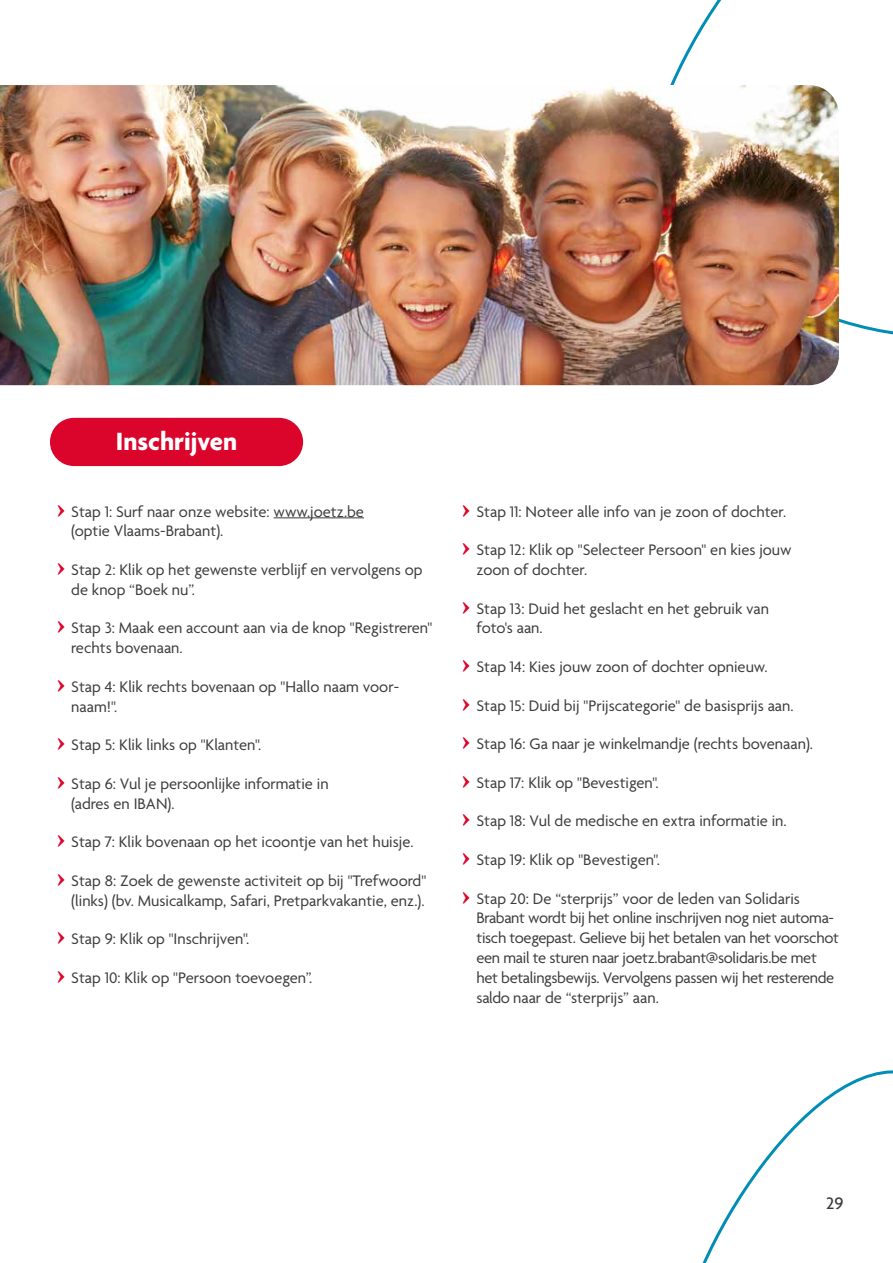
<style>
.page{position:relative;width:893px;height:1263px;background:#fff}
.page>*{position:absolute;margin:0;border:0;box-sizing:border-box;transform-origin:0 0}
.t1{font:700 27px "Agenda";color:#fff}
.t2{font:500 18px "Agenda";color:#3c3c3b}
.t3{font:16.5px/19.8px "Agenda";color:#3c3c3b}
.t4{font:16.5px/19.8px "Agenda";letter-spacing:-.02em;color:#3c3c3b}
</style>
<div class="page">
<svg style="left:646px;top:0;width:247px;height:386px"></svg>
<hr style="left:274px;top:518px;width:90px;height:1px;background:#3c3c3b">
<div style="left:50px;top:418px;width:253px;height:48px;background:#db052c;border-radius:24px"></div>
<img style="left:0;top:85px;width:839px;height:300px">
<svg style="left:702px;top:1070px;width:191px;height:193px"></svg>
<h1 class="t1" style="left:116px;top:427px;width:123px">Inschrijven</h1>
<p class="t3" style="left:71px;top:502px;width:294px">Stap 1: Surf naar onze website: www.joetz.be (optie Vlaams-Brabant).</p>
<p class="t3" style="left:71px;top:561px;width:353px">Stap 2: Klik op het gewenste verblijf en vervolgens op de knop “Boek nu”.</p>
<p class="t3" style="left:71px;top:619px;width:363px">Stap 3: Maak een account aan via de knop "Registreren" rechts bovenaan.</p>
<p class="t3" style="left:71px;top:678px;width:329px">Stap 4: Klik rechts bovenaan op "Hallo naam voor&shy;naam!".</p>
<p class="t3" style="left:71px;top:736px;width:191px">Stap 5: Klik links op "Klanten".</p>
<p class="t3" style="left:71px;top:775px;width:259px">Stap 6: Vul je persoonlijke informatie in (adres en IBAN).</p>
<p class="t3" style="left:71px;top:833px;width:344px">Stap 7: Klik bovenaan op het icoontje van het huisje.</p>
<p class="t3" style="left:71px;top:872px;width:356px">Stap 8: Zoek de gewenste activiteit op bij "Trefwoord" (links) (bv. Musicalkamp, Safari, Pretparkvakantie, enz.).</p>
<p class="t3" style="left:71px;top:930px;width:180px">Stap 9: Klik op "Inschrijven".</p>
<p class="t3" style="left:71px;top:969px;width:243px">Stap 10: Klik op "Persoon toevoegen”.</p>
<p class="t3" style="left:476px;top:502px;width:311px">Stap 11: Noteer alle info van je zoon of dochter.</p>
<p class="t3" style="left:476px;top:541px;width:317px">Stap 12: Klik op "Selecteer Persoon" en kies jouw zoon of dochter.</p>
<p class="t3" style="left:476px;top:599px;width:294px">Stap 13: Duid het geslacht en het gebruik van foto's aan.</p>
<p class="t3" style="left:476px;top:658px;width:293px">Stap 14: Kies jouw zoon of dochter opnieuw.</p>
<p class="t3" style="left:476px;top:696px;width:319px">Stap 15: Duid bij "Prijscategorie" de basisprijs aan.</p>
<p class="t3" style="left:476px;top:735px;width:338px">Stap 16: Ga naar je winkelmandje (rechts bovenaan).</p>
<p class="t3" style="left:476px;top:774px;width:184px">Stap 17: Klik op "Bevestigen".</p>
<p class="t3" style="left:476px;top:812px;width:312px">Stap 18: Vul de medische en extra informatie in.</p>
<p class="t3" style="left:476px;top:851px;width:185px">Stap 19: Klik op "Bevestigen".</p>
<p class="t4" style="left:476px;top:889px;width:364px">Stap 20: De “sterprijs” voor de leden van Solidaris Brabant wordt bij het online inschrijven nog niet automa&shy;tisch toegepast. Gelieve bij het betalen van het voorschot een mail te sturen naar joetz.brabant@solidaris.be met het betalingsbewijs. Vervolgens passen wij het resterende saldo naar de “sterprijs” aan.</p>
<p class="t2" style="left:826px;top:1193px;width:19px">29</p>
</div>
